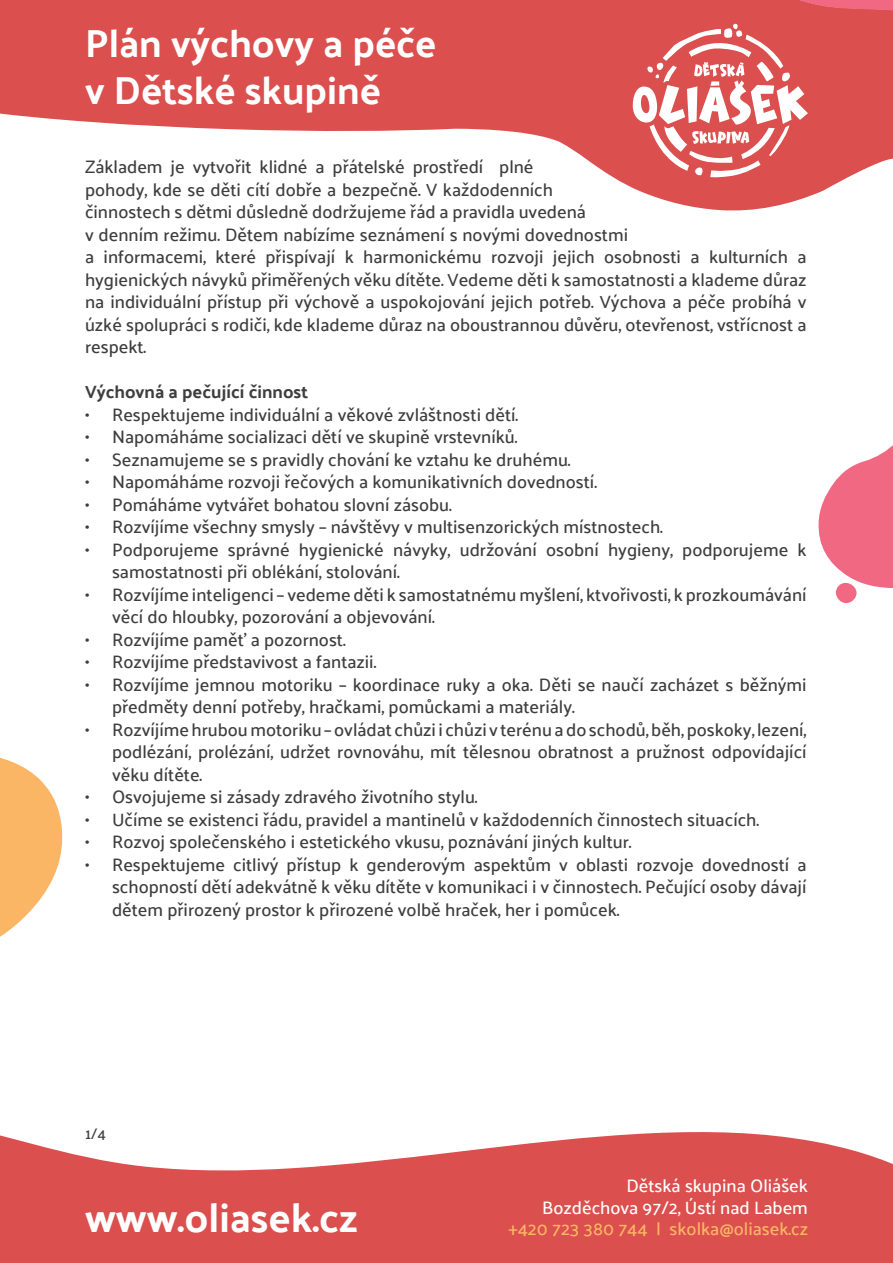
<style>
.page{position:relative;width:893px;height:1263px;background:#fff}
.page>*{position:absolute;margin:0;border:0;box-sizing:border-box;transform-origin:0 0}
.t1{font:700 40.8px "Palanquin";color:#fff}
.t2{font:700 39px/46.8px "Palanquin";color:#fff}
.t3{font:500 18px/22.5px "Palanquin";color:#3e3e3f}
.t4{font:500 18px/21.6px "Palanquin";color:#fff;text-align:right}
.t5{font:500 18px "Palanquin";color:#fbb665}
.t6{font:700 18px "Palanquin";color:#3e3e3f}
.t7{font:500 15px "Palanquin";color:#3e3e3f}
</style>
<div class="page">
<svg style="left:0;top:0;width:893px;height:211px;fill:#db504e"></svg>
<svg style="left:0;top:757px;width:63px;height:180px"></svg>
<svg style="left:818px;top:445px;width:75px;height:143px"></svg>
<div style="left:836px;top:583px;width:21px;height:20px;background:#f16883;border-radius:10px"></div>
<svg style="left:761px;top:0;width:132px;height:11px"></svg>
<svg style="left:0;top:1132px;width:893px;height:131px;background:#e06967"></svg>
<svg style="left:633px;top:23px;width:175px;height:155px"></svg>
<h2 class="t2" style="left:85px;top:20px;width:353px">Plán výchovy a péče v Dětské skupině</h2>
<p class="t3" style="left:85px;top:156px;width:723px">Základem je vytvořit klidné a přátelské prostředí plné<br>pohody, kde se děti cítí dobře a bezpečně. V každodenních<br>činnostech s dětmi důsledně dodržujeme řád a pravidla uvedená<br>v denním režimu. Dětem nabízíme seznámení s novými dovednostmi<br>a informacemi, které přispívají k harmonickému rozvoji jejich osobnosti a kulturních a hygienických návyků přiměřených věku dítěte. Vedeme děti k samostatnosti a klademe důraz na individuální přístup při výchově a uspokojování jejich potřeb. Výchova a péče probíhá v úzké spolupráci s rodiči, kde klademe důraz na oboustrannou důvěru, otevřenost, vstřícnost a respekt.</p>
<p class="t6" style="left:85px;top:381px;width:225px">Výchovná a pečující činnost</p>
<p class="t3" style="left:85px;top:403px;width:435px">• Respektujeme individuální a věkové zvláštnosti dětí.</p>
<p class="t3" style="left:85px;top:426px;width:434px">• Napomáháme socializaci dětí ve skupině vrstevníků.</p>
<p class="t3" style="left:85px;top:448px;width:487px">• Seznamujeme se s pravidly chování ke vztahu ke druhému.</p>
<p class="t3" style="left:85px;top:471px;width:513px">• Napomáháme rozvoji řečových a komunikativních dovedností.</p>
<p class="t3" style="left:85px;top:493px;width:368px">• Pomáháme vytvářet bohatou slovní zásobu.</p>
<p class="t3" style="left:85px;top:516px;width:579px">• Rozvíjíme všechny smysly – návštěvy v multisenzorických místnostech.</p>
<p class="t3" style="left:112px;top:538px;width:696px;text-indent:-27px">• Podporujeme správné hygienické návyky, udržování osobní hygieny, podporujeme k samostatnosti při oblékání, stolování.</p>
<p class="t3" style="left:112px;top:583px;width:696px;text-indent:-27px">• Rozvíjíme inteligenci – vedeme děti k samostatnému myšlení, ktvořivosti, k prozkoumávání věcí do hloubky, pozorování a objevování.</p>
<p class="t3" style="left:85px;top:628px;width:262px">• Rozvíjíme paměť a pozornost.</p>
<p class="t3" style="left:85px;top:651px;width:293px">• Rozvíjíme představivost a fantazii.</p>
<p class="t3" style="left:112px;top:673px;width:696px;text-indent:-27px">• Rozvíjíme jemnou motoriku – koordinace ruky a oka. Děti se naučí zacházet s běžnými předměty denní potřeby, hračkami, pomůckami a materiály.</p>
<p class="t3" style="left:112px;top:718px;width:696px;text-align:justify;text-indent:-27px">• Rozvíjíme hrubou motoriku – ovládat chůzi i chůzi v terénu a do schodů, běh, poskoky, lezení, podlézání, prolézání, udržet rovnováhu, mít tělesnou obratnost a pružnost odpovídající věku dítěte.</p>
<p class="t3" style="left:85px;top:786px;width:394px">• Osvojujeme si zásady zdravého životního stylu.</p>
<p class="t3" style="left:85px;top:808px;width:676px">• Učíme se existenci řádu, pravidel a mantinelů v každodenních činnostech situacích.</p>
<p class="t3" style="left:85px;top:831px;width:548px">• Rozvoj společenského i estetického vkusu, poznávání jiných kultur.</p>
<p class="t3" style="left:112px;top:853px;width:696px;text-align:justify;text-indent:-27px">• Respektujeme citlivý přístup k genderovým aspektům v oblasti rozvoje dovedností a schopností dětí adekvátně k věku dítěte v komunikaci i v činnostech. Pečující osoby dávají dětem přirozený prostor k přirozené volbě hraček, her i pomůcek.</p>
<p class="t7" style="left:85px;top:1125px;width:22px">1/4</p>
<h1 class="t1" style="left:85px;top:1194px;width:274px">www.oliasek.cz</h1>
<p class="t4" style="left:542px;top:1175px;width:267px">Dětská skupina Oliášek<br>Bozděchova 97/2, Ústí nad Labem</p>
<p class="t5" style="left:508px;top:1218px;width:301px">+420 723 380 744 | skolka@oliasek.cz</p>
</div>
